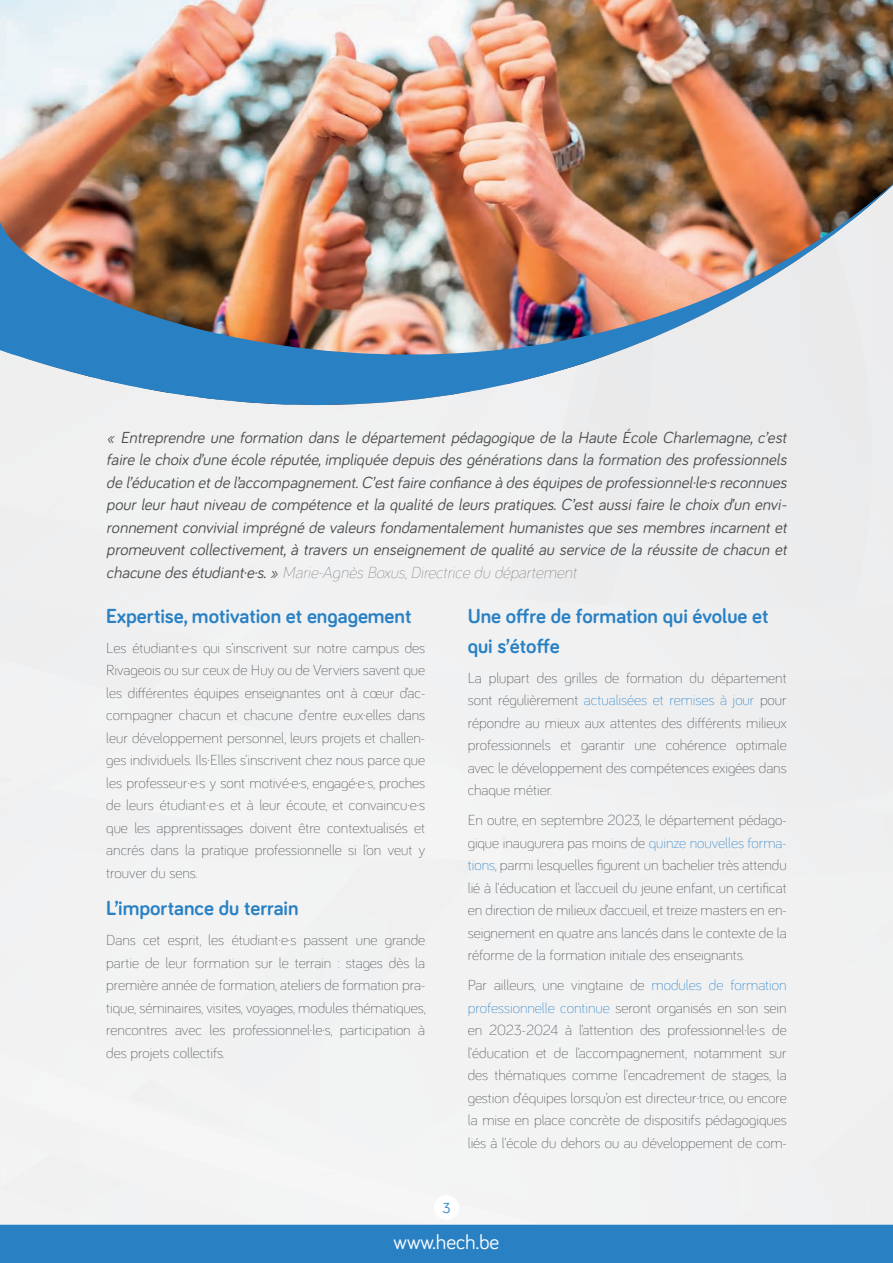
<style>
.page{position:relative;width:893px;height:1263px;background:#fff}
.page>*{position:absolute;margin:0;border:0;box-sizing:border-box;transform-origin:0 0}
.t1{font:700 21px/30px "Bariol";color:#2981c4}
.t2{font:21px "Bariol";color:#fff}
.t3{font:italic 16.5px/22.5px "Bariol";color:#4b4c4d;text-align:justify}
.t4{font:300 15px/22.5px "Bariol";color:#4b4c4d;text-align:justify}
.t5{font:15px "Bariol";color:#2981c4}
.s1{font-weight:100}
.s2{color:#2981c4}
</style>
<div class="page">
<img style="left:0;top:0;width:893px;height:1263px">
<div style="left:434px;top:1195px;width:25px;height:25px;background:#fff;border-radius:50%"></div>
<p class="t3" style="left:106px;top:425px;width:686px">« Entreprendre une formation dans le département pédagogique de la Haute École Charlemagne, c’est faire le choixd’une école réputée,impliquée depuis des générations dans la formation des professionnels de l’éducation etde l’accompagnement.C’estfaire confiance à des équipes de professionnel·le·s reconnues pour leur haut niveau de compétence et la qualité de leurs pratiques. C’est aussi faire le choix d’un envi&shy;ronnementconvivialimprégné de valeurs fondamentalementhumanistes que ses membres incarnentet promeuvent collectivement,à travers un enseignement de qualité au service de la réussite de chacun et chacune des étudiant·e·s.» <span class="s1">Marie-AgnèsBoxus,Directrice du département</span></p>
<h1 class="t1" style="left:106px;top:600px;width:307px">Expertise, motivation et engagement</h1>
<p class="t4" style="left:106px;top:635px;width:320px">Les étudiant·e·s qui s’inscrivent sur notre campus des Rivageois ou sur ceux de Huy ou de Verviers savent que les différentes équipes enseignantes ont à cœur d’ac&shy;compagner chacun et chacune d’entre eux·elles dans leur développement personnel, leurs projets et challen&shy;ges individuels. Ils·Elles s’inscrivent chez nous parce que les professeur·e·s y sont motivé·e·s, engagé·e·s, proches de leurs étudiant·e·s et à leur écoute, et convaincu·e·s que les apprentissages doivent être contextualisés et ancrés dans la pratique professionnelle si l’on veut y trouver du sens.</p>
<h1 class="t1" style="left:106px;top:892px;width:194px">L’importance du terrain</h1>
<p class="t4" style="left:106px;top:928px;width:321px">Dans cet esprit, les étudiant·e·s passent une grande partie de leur formation sur le terrain : stages dès la première année de formation, ateliers de formation pra&shy;tique, séminaires, visites, voyages, modules thématiques, rencontres avec les professionnel·le·s, participation à des projets collectifs.</p>
<h1 class="t1" style="left:468px;top:600px;width:302px">Une offre de formation qui évolue et qui s’étoffe</h1>
<p class="t4" style="left:468px;top:665px;width:320px">La plupart des grilles de formation du département sont régulièrement <span class="s2">actualisées et remises à jour</span> pour répondre au mieux aux attentes des différents milieux professionnels et garantir une cohérence optimale avec le développement des compétences exigées dans chaque métier.</p>
<p class="t4" style="left:468px;top:808px;width:320px">En outre, en septembre 2023, le département pédago&shy;gique inaugurera pas moins de <span class="s2">quinze nouvelles forma&shy;tions</span>, parmi lesquelles figurent un bachelier très attendu lié à l’éducation et l’accueil du jeune enfant, un certificat en direction de milieux d’accueil, et treize masters en en&shy;seignement en quatre ans lancés dans le contexte de la réforme de la formation initiale des enseignants.</p>
<p class="t4" style="left:468px;top:973px;width:320px">Par ailleurs, une vingtaine de <span class="s2">modules de formation professionnelle continue</span> seront organisés en son sein en 2023-2024 à l’attention des professionnel·le·s de l’éducation et de l’accompagnement, notamment sur des thématiques comme l’encadrement de stages, la gestion d’équipes lorsqu’on est directeur·trice, ou encore la mise en place concrète de dispositifs pédagogiques liés à l’école du dehors ou au développement de com-</p>
<p class="t5" style="left:442px;top:1197px;width:10px">3</p>
<h1 class="t2" style="left:394px;top:1227px;width:107px">www.hech.be</h1>
</div>
